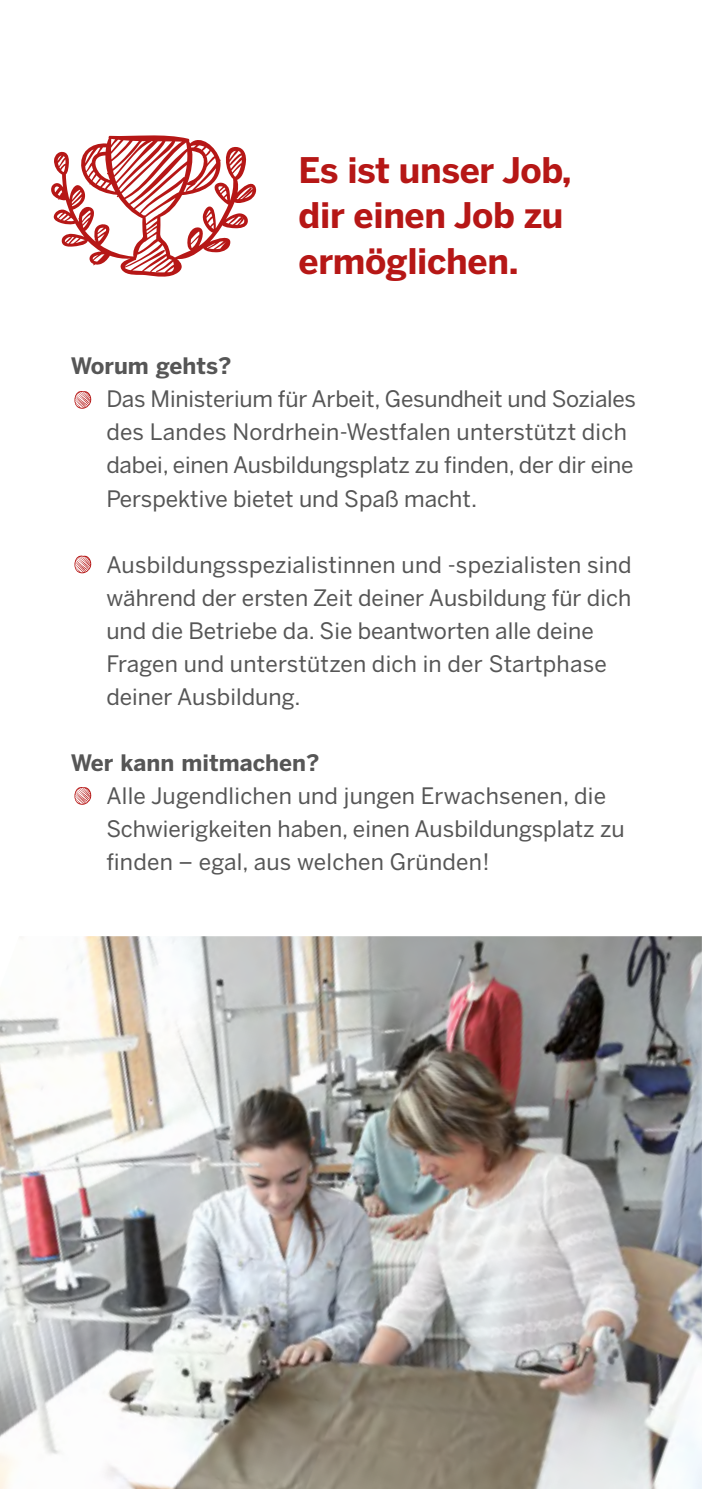
<style>
.page{position:relative;width:709px;height:1489px;background:#fff}
.page>*{position:absolute;margin:0;border:0;box-sizing:border-box;transform-origin:0 0}
.t1{font:700 35px/45px "Benton Sans";letter-spacing:-.01em;color:#b61716}
.t2{font:22.5px/33px "Benton Sans";color:#565656}
.t3{font:700 22.5px "Benton Sans";color:#565656}
.s1{font-family:"Georgia";font-size:39.5px;color:#b61716}
</style>
<div class="page">
<svg style="left:51px;top:135px;width:206px;height:142px"></svg>
<svg style="left:74px;top:391px;width:18px;height:18px"></svg>
<svg style="left:74px;top:555px;width:18px;height:19px"></svg>
<hr style="left:708px;top:0;width:1px;height:1488px;background:#8c1d19">
<img style="left:0;top:936px;width:702px;height:552px">
<svg style="left:74px;top:787px;width:18px;height:18px"></svg>
<h1 class="t1" style="left:298px;top:148px;width:274px">Es ist unser Job, dir einen Job zu ermöglichen.</h1>
<h2 class="t3" style="left:71px;top:352px;width:162px">Worum gehts?</h2>
<p class="t2" style="left:106px;top:382px;width:531px;text-indent:-35px"><span class="s1">●</span> Das Ministerium für Arbeit, Gesundheit und Soziales des Landes Nordrhein-Westfalen unterstützt dich dabei, einen Ausbildungsplatz zu finden, der dir eine Perspektive bietet und Spaß macht.</p>
<p class="t2" style="left:106px;top:547px;width:527px;text-indent:-35px"><span class="s1">●</span> Ausbildungsspezialistinnen und -spezialisten sind während der ersten Zeit deiner Ausbildung für dich und die Betriebe da. Sie beantworten alle deine Fragen und unterstützen dich in der Startphase deiner Ausbildung.</p>
<h2 class="t3" style="left:71px;top:749px;width:250px">Wer kann mitmachen?</h2>
<p class="t2" style="left:106px;top:779px;width:520px">Alle Jugendlichen und jungen Erwachsenen, die<br>Schwierigkeiten haben, einen Ausbildungsplatz zu finden – egal, aus welchen Gründen!</p>
</div>
